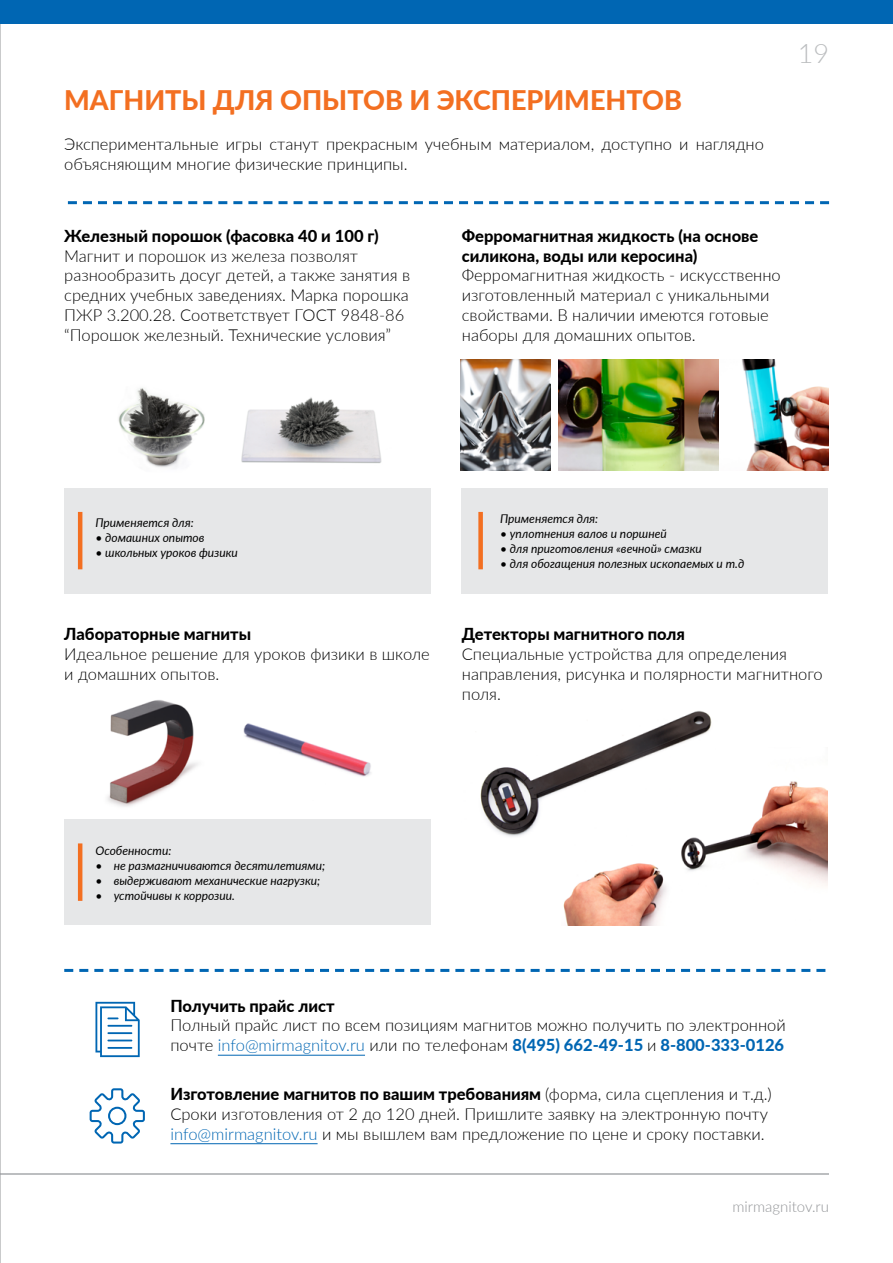
<style>
.page{position:relative;width:893px;height:1263px;background:#fff}
.page>*{position:absolute;margin:0;border:0;box-sizing:border-box;transform-origin:0 0}
.t1{font:800 27px "Lato";color:#f36f21}
.t2{font:300 27px "Lato";color:#bcbec0}
.t3{font:300 16.5px/19.8px "Lato";color:#000}
.t4{font:800 16.5px/19.8px "Lato";color:#000}
.t5{font:300 15px "Lato";color:#939598}
.t6{font:italic 12px "Lato";color:#000}
.s1{color:#0066b3}
.s2{font-weight:800;color:#0066b3}
.s3{font-weight:800}
</style>
<div class="page">
<hr style="left:0;top:1174px;width:829px;height:1px;background:#bcbec0">
<hr style="left:0;top:0;width:1px;height:1263px;background:#939598">
<div style="left:0;top:0;width:893px;height:23px;background:#0066b3"></div>
<img style="left:563px;top:781px;width:265px;height:144px">
<hr style="left:218px;top:1055px;width:147px;height:1px;background:#0066b3">
<hr style="left:170px;top:1143px;width:148px;height:1px;background:#0066b3">
<img style="left:118px;top:388px;width:87px;height:80px">
<img style="left:107px;top:700px;width:91px;height:107px">
<img style="left:480px;top:711px;width:251px;height:131px">
<img style="left:241px;top:397px;width:141px;height:67px">
<img style="left:243px;top:723px;width:128px;height:54px">
<img style="left:460px;top:360px;width:91px;height:110px">
<img style="left:558px;top:360px;width:161px;height:110px">
<img style="left:742px;top:360px;width:86px;height:110px">
<svg style="left:90px;top:1088px;width:55px;height:55px"></svg>
<svg style="left:95px;top:1002px;width:45px;height:55px"></svg>
<svg style="left:68px;top:201px;width:761px;height:3px"></svg>
<svg style="left:64px;top:969px;width:761px;height:3px"></svg>
<div style="left:462px;top:488px;width:366px;height:106px;background:#e6e7e8"></div>
<div style="left:64px;top:488px;width:366px;height:106px;background:#e6e7e8"></div>
<div style="left:64px;top:819px;width:366px;height:106px;background:#e6e7e8"></div>
<hr style="left:78px;top:512px;width:4px;height:57px;background:#f36f21">
<hr style="left:78px;top:843px;width:4px;height:58px;background:#f36f21">
<div style="left:478px;top:512px;width:5px;height:57px;background:#f36f21"></div>
<h1 class="t1" style="left:64px;top:80px;width:619px">МАГНИТЫ ДЛЯ ОПЫТОВ И ЭКСПЕРИМЕНТОВ</h1>
<p class="t3" style="left:64px;top:133px;width:701px">Экспериментальные игры станут прекрасным учебным материалом, доступно и наглядно объясняющим многие физические принципы.</p>
<h1 class="t2" style="left:798px;top:34px;width:33px">19</h1>
<p class="t4" style="left:64px;top:225px;width:316px">Железный порошок (фасовка 40 и 100 г)</p>
<p class="t3" style="left:64px;top:245px;width:347px">Магнит и порошок из железа позволят разнообразить досуг детей, а также занятия в средних учебных заведениях. Марка порошка ПЖР 3.200.28. Соответствует ГОСТ 9848-86 “Порошок железный. Технические условия”</p>
<p class="t4" style="left:462px;top:225px;width:298px">Ферромагнитная жидкость (на основе силикона, воды или керосина)</p>
<p class="t3" style="left:462px;top:265px;width:320px">Ферромагнитная жидкость - искусственно изготовленный материал с уникальными свойствами. В наличии имеются готовые наборы для домашних опытов.</p>
<p class="t6" style="left:95px;top:514px;width:100px">Применяется для:</p>
<p class="t6" style="left:95px;top:529px;width:110px">• домашних опытов</p>
<p class="t6" style="left:95px;top:544px;width:144px">• школьных уроков физики</p>
<p class="t6" style="left:500px;top:510px;width:100px">Применяется для:</p>
<p class="t6" style="left:500px;top:525px;width:168px">• уплотнения валов и поршней</p>
<p class="t6" style="left:500px;top:540px;width:203px">• для приготовления «вечной» смазки</p>
<p class="t6" style="left:500px;top:555px;width:246px">• для обогащения полезных ископаемых и т.д</p>
<p class="t4" style="left:64px;top:624px;width:188px">Лабораторные магниты</p>
<p class="t3" style="left:64px;top:644px;width:367px">Идеальное решение для уроков физики в школе и домашних опытов.</p>
<p class="t4" style="left:462px;top:624px;width:225px">Детекторы магнитного поля</p>
<p class="t3" style="left:462px;top:644px;width:362px">Специальные устройства для определения направления, рисунка и полярности магнитного поля.</p>
<p class="t6" style="left:95px;top:842px;width:77px">Особенности:</p>
<p class="t6" style="left:95px;top:857px;width:231px">• не размагничиваются десятилетиями;</p>
<p class="t6" style="left:95px;top:872px;width:226px">• выдерживают механические нагрузки;</p>
<p class="t6" style="left:95px;top:887px;width:141px">• устойчивы к коррозии.</p>
<p class="t4" style="left:170px;top:995px;width:166px">Получить прайс лист</p>
<p class="t3" style="left:170px;top:1015px;width:617px">Полный прайс лист по всем позициям магнитов можно получить по электронной почте <span class="s1">info@mirmagnitov.ru</span> или по телефонам <span class="s2">8(495) 662-49-15</span> и <span class="s2">8-800-333-0126</span></p>
<p class="t3" style="left:170px;top:1084px;width:603px"><span class="s3">Изготовление магнитов по вашим требованиям</span> (форма, сила сцепления и т.д.)<br>Сроки изготовления от 2 до 120 дней. Пришлите заявку на электронную почту <span class="s1">info@mirmagnitov.ru</span> и мы вышлем вам предложение по цене и сроку поставки.</p>
<p class="t5" style="left:732px;top:1196px;width:98px">mirmagnitov.ru</p>
</div>
